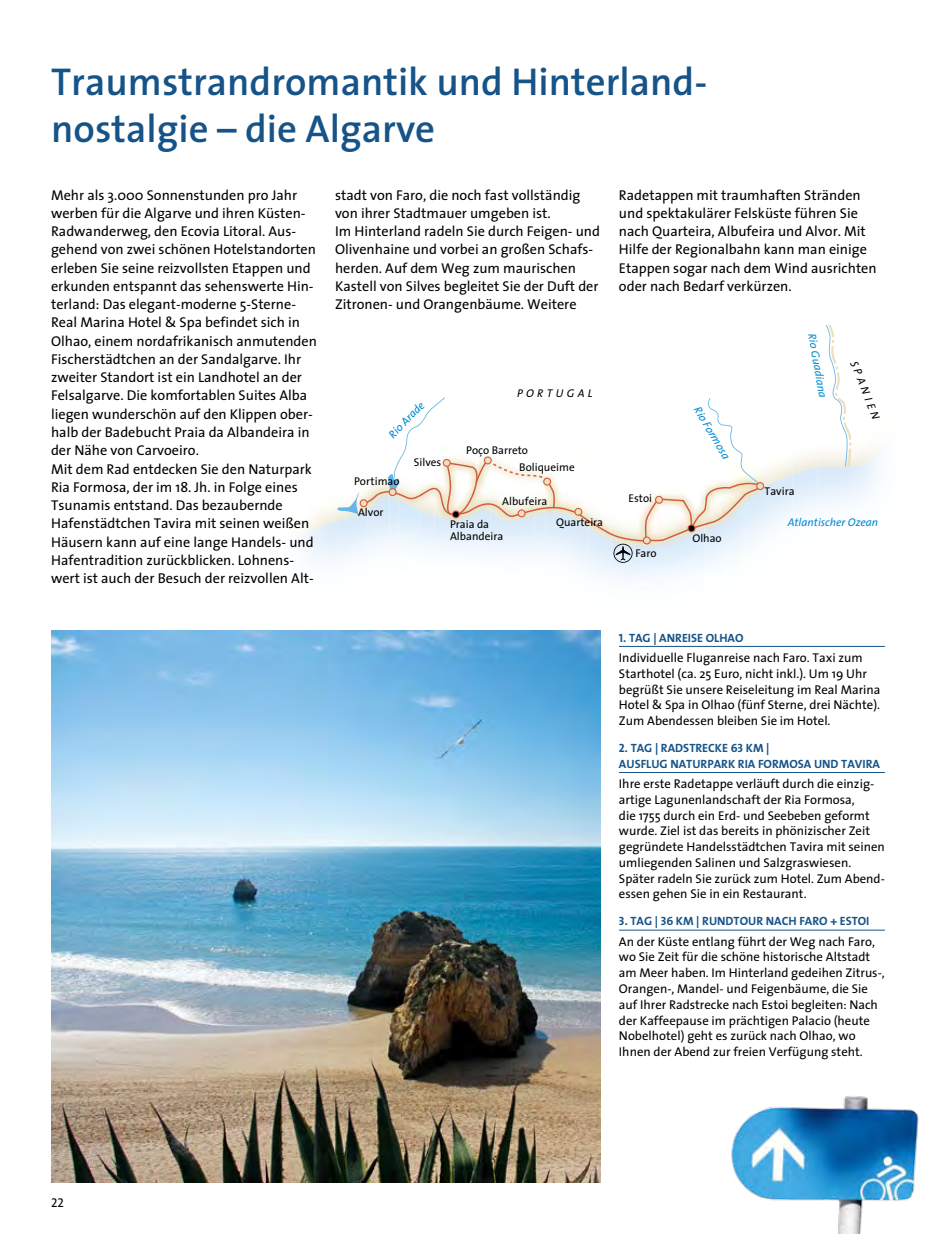
<style>
.page{position:relative;width:936px;height:1234px;background:#fff}
.page>*{position:absolute;margin:0;border:0;box-sizing:border-box;transform-origin:0 0}
.t1{font:600 39px/47.2px "The Sans";color:#165388}
.t2{font:14.25px/18.3px "The Sans";color:#000}
.t3{font:12.75px/15.8px "The Sans";color:#000}
.t4{font:12.75px "The Sans Caps";color:#000}
.t5{font:12px/15.8px "The Sans Bold Caps";color:#165388}
.t6{font:11.25px/11.2px "The Sans";color:#000}
.t7{font:italic 11.25px "The Sans";color:#008bd2}
.t8{font:italic 11.25px "The Sans";letter-spacing:.3em;color:#000}
</style>
<div class="page">
<img style="left:588px;top:562px;width:46px;height:19px">
<img style="left:575px;top:562px;width:36px;height:3px">
<img style="left:764px;top:460px;width:28px;height:34px">
<img style="left:817px;top:442px;width:73px;height:25px">
<img style="left:792px;top:447px;width:25px;height:27px">
<img style="left:308px;top:507px;width:29px;height:24px">
<svg style="left:816px;top:325px;width:35px;height:141px"></svg>
<svg style="left:337px;top:397px;width:427px;height:165px"></svg>
<hr style="left:619px;top:646px;width:265px;height:1px;background:#165388">
<hr style="left:619px;top:772px;width:265px;height:1px;background:#165388">
<hr style="left:619px;top:929px;width:265px;height:1px;background:#165388">
<img style="left:51px;top:630px;width:550px;height:551px">
<img style="left:731px;top:1096px;width:188px;height:137px">
<h1 class="t1" style="left:51px;top:57px;width:657px">Traumstrandromantik und Hinterland&shy;nostalgie – die Algarve</h1>
<p class="t2" style="left:335px;top:185px;width:266px">stadt von Faro, die noch fast vollständig von ihrer Stadtmauer umgeben ist.<br>Im Hinterland radeln Sie durch Feigen- und Olivenhaine und vorbei an großen Schafs&shy;herden. Auf dem Weg zum maurischen Kastell von Silves begleitet Sie der Duft der Zitronen- und Orangenbäume. Weitere</p>
<p class="t2" style="left:619px;top:185px;width:259px">Radetappen mit traumhaften Stränden und spektakulärer Felsküste führen Sie nach Quarteira, Albufeira und Alvor. Mit Hilfe der Regionalbahn kann man einige Etappen sogar nach dem Wind ausrichten oder nach Bedarf verkürzen.</p>
<p class="t2" style="left:51px;top:185px;width:267px">Mehr als 3.000 Sonnenstunden pro Jahr werben für die Algarve und ihren Küsten-Radwanderweg, den Ecovia Litoral. Aus&shy;gehend von zwei schönen Hotelstandorten erleben Sie seine reizvollsten Etappen und erkunden entspannt das sehenswerte Hin&shy;terland: Das elegant-moderne 5-Sterne-Real Marina Hotel &amp; Spa befindet sich in Olhao, einem nordafrikanisch anmutenden Fischerstädtchen an der Sandalgarve. Ihr zweiter Standort ist ein Landhotel an der Felsalgarve. Die komfortablen Suites Alba liegen wunderschön auf den Klippen ober&shy;halb der Badebucht Praia da Albandeira in der Nähe von Carvoeiro.<br>Mit dem Rad entdecken Sie den Naturpark Ria Formosa, der im 18. Jh. in Folge eines Tsunamis entstand. Das bezaubernde Hafenstädtchen Tavira mit seinen weißen Häusern kann auf eine lange Handels- und Hafentradition zurückblicken. Lohnens&shy;wert ist auch der Besuch der reizvollen Alt-</p>
<p class="t7" style="left:821px;top:332px;width:66px;rotate:80deg">Rio Guadiana</p>
<p class="t8" style="left:862px;top:357px;width:63px;rotate:68deg">SPANIEN</p>
<p class="t8" style="left:517px;top:384px;width:77px">PORTUGAL</p>
<p class="t7" style="left:384px;top:429px;width:47px;rotate:-46deg">Rio Arade</p>
<p class="t6" style="left:414px;top:456px;width:29px">Silves</p>
<p class="t7" style="left:704px;top:402px;width:60px;rotate:59deg">Rio Formosa</p>
<p class="t6" style="left:466px;top:444px;width:63px">Poço Barreto</p>
<p class="t6" style="left:519px;top:461px;width:57px">Boliqueime</p>
<p class="t6" style="left:354px;top:475px;width:47px">Portimao</p>
<p class="t6" style="left:358px;top:506px;width:27px">Alvor</p>
<p class="t6" style="left:764px;top:484px;width:31px">Tavira</p>
<p class="t6" style="left:628px;top:492px;width:25px">Estoi</p>
<p class="t6" style="left:502px;top:495px;width:47px">Albufeira</p>
<p class="t7" style="left:787px;top:512px;width:92px">Atlantischer Ozean</p>
<p class="t6" style="left:556px;top:516px;width:48px">Quarteira</p>
<p class="t6" style="left:450px;top:518px;width:55px">Praia da<br>Albandeira</p>
<p class="t6" style="left:692px;top:532px;width:31px">Olhao</p>
<p class="t6" style="left:635px;top:547px;width:23px">Faro</p>
<p class="t4" style="left:51px;top:1191px;width:14px">22</p>
<p class="t5" style="left:619px;top:629px;width:126px">1. TAG | ANREISE OLHAO</p>
<p class="t3" style="left:619px;top:649px;width:263px">Individuelle Fluganreise nach Faro. Taxi zum Starthotel (ca. 25 Euro, nicht inkl.). Um 19 Uhr begrüßt Sie unsere Reiseleitung im Real Marina Hotel &amp; Spa in Olhao (fünf Sterne, drei Nächte).<br>Zum Abendessen bleiben Sie im Hotel.</p>
<p class="t5" style="left:619px;top:739px;width:262px">2. TAG | RADSTRECKE 63 KM |<br>AUSFLUG NATURPARK RIA FORMOSA UND TAVIRA</p>
<p class="t3" style="left:619px;top:775px;width:267px">Ihre erste Radetappe verläuft durch die einzig&shy;artige Lagunenlandschaft der Ria Formosa,<br>die 1755 durch ein Erd- und Seebeben geformt wurde. Ziel ist das bereits in phönizischer Zeit gegründete Handelsstädtchen Tavira mit seinen umliegenden Salinen und Salzgraswiesen.<br>Später radeln Sie zurück zum Hotel. Zum Abend&shy;essen gehen Sie in ein Restaurant.</p>
<p class="t5" style="left:619px;top:913px;width:252px">3. TAG | 36 KM | RUNDTOUR NACH FARO + ESTOI</p>
<p class="t3" style="left:619px;top:932px;width:267px">An der Küste entlang führt der Weg nach Faro, wo Sie Zeit für die schöne historische Altstadt am Meer haben. Im Hinterland gedeihen Zitrus-, Orangen-, Mandel- und Feigenbäume, die Sie auf Ihrer Radstrecke nach Estoi begleiten: Nach der Kaffeepause im prächtigen Palacio (heute Nobelhotel) geht es zurück nach Olhao, wo Ihnen der Abend zur freien Verfügung steht.</p>
</div>
